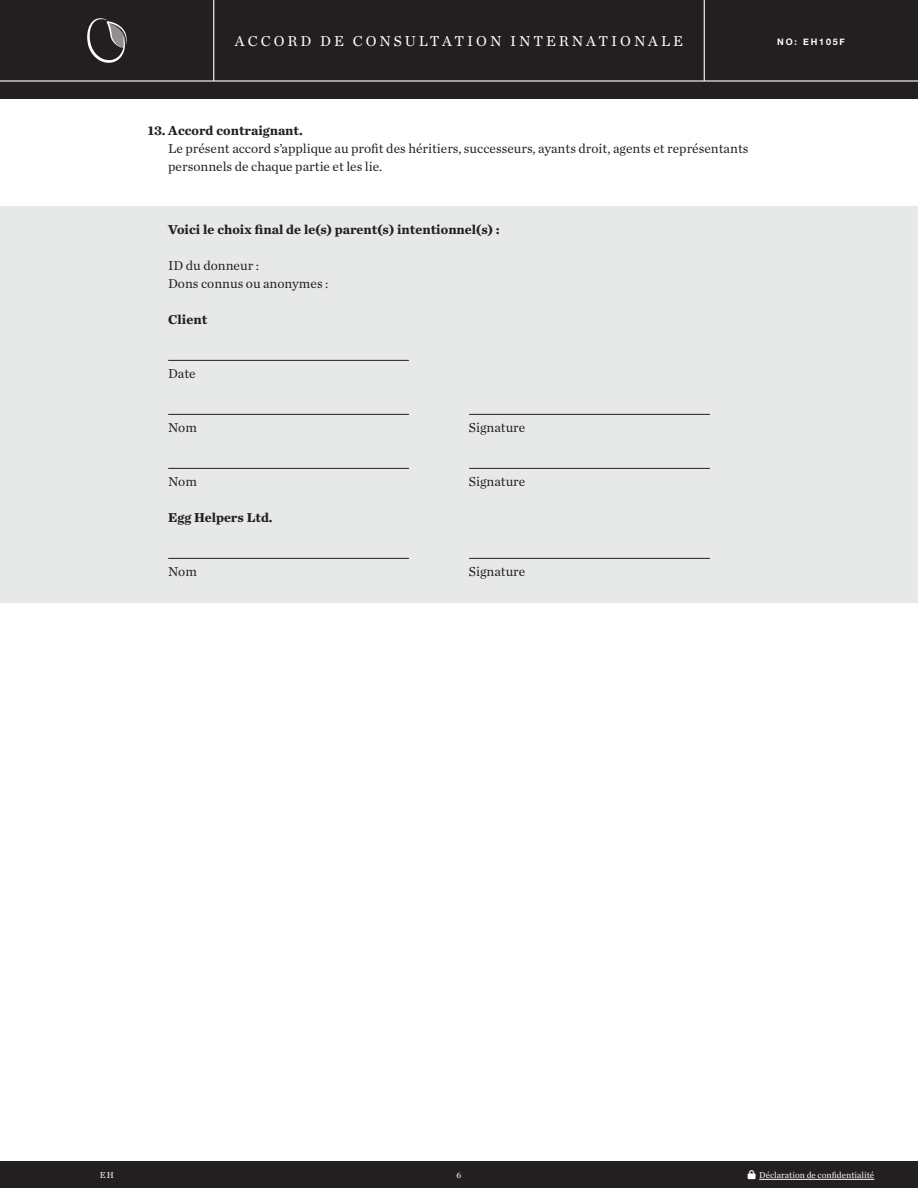
<style>
.page{position:relative;width:918px;height:1188px;background:#fff}
.page>*{position:absolute;margin:0;border:0;box-sizing:border-box;transform-origin:0 0}
.t1{font:15px "Chronicle Text G1";letter-spacing:.2em;color:#fff}
.t2{font:13.5px/18px "Chronicle Text G1";color:#231f20}
.t3{font:700 13.5px "Chronicle Text G1";color:#231f20}
.t4{font:9px "Chronicle Text G1";color:#fff}
.t5{font:700 9px "Helvetica Neue";letter-spacing:.2em;color:#fff}
</style>
<div class="page">
<div style="left:0;top:0;width:918px;height:99px;background:#231f20"></div>
<hr style="left:0;top:80px;width:918px;height:2px;background:#fff">
<svg style="left:87px;top:18px;width:40px;height:45px"></svg>
<hr style="left:704px;top:0;width:1px;height:81px;background:#fff">
<hr style="left:213px;top:0;width:1px;height:81px;background:#fff">
<div style="left:0;top:1161px;width:918px;height:27px;background:#231f20"></div>
<hr style="left:759px;top:1179px;width:115px;height:1px;background:#fff">
<div style="left:0;top:207px;width:918px;height:396px;background:#e7e8e8"></div>
<hr style="left:168px;top:414px;width:241px;height:1px;background:#231f20">
<hr style="left:168px;top:360px;width:241px;height:1px;background:#231f20">
<hr style="left:469px;top:414px;width:241px;height:1px;background:#231f20">
<hr style="left:168px;top:468px;width:241px;height:1px;background:#231f20">
<hr style="left:469px;top:468px;width:241px;height:1px;background:#231f20">
<hr style="left:168px;top:558px;width:241px;height:1px;background:#231f20">
<hr style="left:469px;top:558px;width:241px;height:1px;background:#231f20">
<p class="t1" style="left:235px;top:30px;width:450px">ACCORD DE CONSULTATION INTERNATIONALE</p>
<p class="t5" style="left:777px;top:35px;width:69px">NO: EH105F</p>
<p class="t3" style="left:148px;top:120px;width:157px">13. Accord contraignant.</p>
<p class="t2" style="left:168px;top:139px;width:582px">Le présent accord s’applique au profit des héritiers, successeurs, ayants droit, agents et représentants personnels de chaque partie et les lie.</p>
<p class="t3" style="left:168px;top:219px;width:333px">Voici le choix final de le(s) parent(s) intentionnel(s) :</p>
<p class="t2" style="left:168px;top:256px;width:162px">ID du donneur :<br>Dons connus ou anonymes :</p>
<p class="t3" style="left:168px;top:309px;width:41px">Client</p>
<p class="t2" style="left:168px;top:364px;width:29px">Date</p>
<p class="t2" style="left:168px;top:418px;width:30px">Nom</p>
<p class="t2" style="left:469px;top:418px;width:58px">Signature</p>
<p class="t2" style="left:168px;top:472px;width:30px">Nom</p>
<p class="t2" style="left:469px;top:472px;width:58px">Signature</p>
<p class="t3" style="left:168px;top:507px;width:106px">Egg Helpers Ltd.</p>
<p class="t2" style="left:168px;top:562px;width:30px">Nom</p>
<p class="t2" style="left:469px;top:562px;width:58px">Signature</p>
<p class="t4" style="left:100px;top:1168px;width:15px">EH</p>
<p class="t4" style="left:457px;top:1168px;width:6px">6</p>
<p class="t4" style="left:759px;top:1169px;width:117px">Déclaration de confidentialité</p>
</div>
